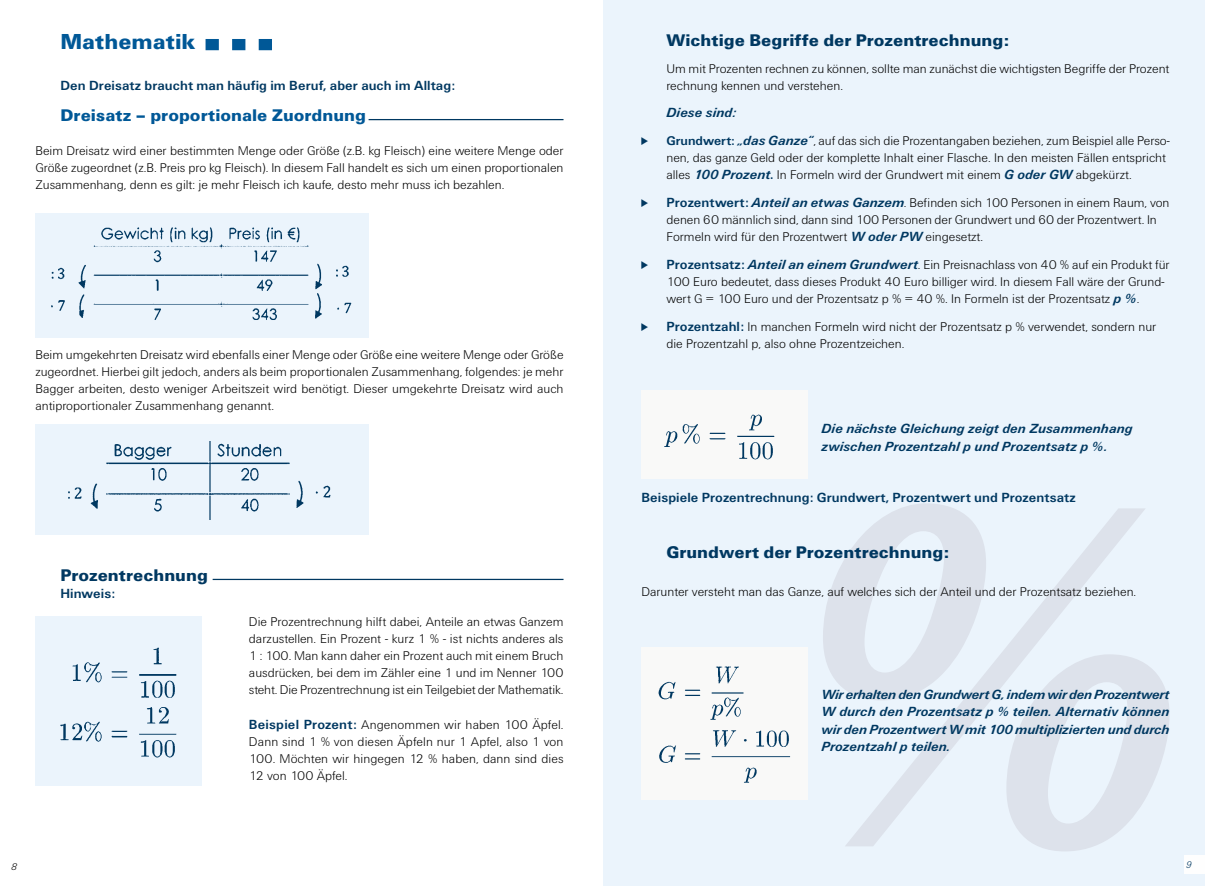
<style>
.page{position:relative;width:1205px;height:886px;background:#fff}
.page>*{position:absolute;margin:0;border:0;box-sizing:border-box;transform-origin:0 0}
.t1{font:900 22.5px "Unitus T";color:#005897}
.t2{font:900 17.5px "Unitus T";letter-spacing:.005em;color:#003861}
.t3{font:900 17.5px "Unitus T";color:#005897}
.t4{font:italic 700 13.75px/17.5px "Unitus T";color:#003861}
.t5{font:700 13.75px "Unitus T";letter-spacing:.005em;color:#003861}
.t6{font:300 13.12px/17px "Unitus T";color:#000}
.t7{font:italic 300 10px "Unitus T";color:#000}
.t8{font:italic 300 10px "Unitus T";color:#003861}
.s1{font-weight:700;font-size:13.75px;color:#003861}
.s2{font-weight:700;color:#003861}
.s3{font-weight:700;font-style:italic;font-size:13.75px;color:#003861}
</style>
<div class="page">
<div style="left:603px;top:0;width:602px;height:886px;background:#ebf4fc"></div>
<div style="left:1184px;top:856px;width:21px;height:18px;background:#fefefe"></div>
<svg style="left:823px;top:503px;width:346px;height:348px"></svg>
<div style="left:35px;top:616px;width:167px;height:170px;background:#ebf4fc"></div>
<div style="left:35px;top:424px;width:334px;height:111px;background:#ebf4fc"></div>
<div style="left:35px;top:213px;width:334px;height:124px;background:#ebf4fc"></div>
<div style="left:641px;top:390px;width:167px;height:89px;background:#f9f9f8"></div>
<img style="left:664px;top:414px;width:110px;height:46px">
<svg style="left:206px;top:39px;width:66px;height:11px"></svg>
<img style="left:51px;top:227px;width:301px;height:93px">
<img style="left:68px;top:441px;width:263px;height:78px">
<img style="left:61px;top:648px;width:116px;height:110px">
<div style="left:641px;top:648px;width:166px;height:152px;background:#f9f9f8"></div>
<img style="left:658px;top:666px;width:132px;height:117px">
<hr style="left:369px;top:119px;width:194px;height:1px;background:#003861">
<hr style="left:213px;top:579px;width:350px;height:1px;background:#003861">
<h1 class="t1" style="left:60px;top:29px;width:137px">Mathematik</h1>
<p class="t5" style="left:60px;top:78px;width:396px">Den Dreisatz braucht man häufig im Beruf, aber auch im Alltag:</p>
<h2 class="t3" style="left:60px;top:105px;width:307px">Dreisatz – proportionale Zuordnung</h2>
<p class="t6" style="left:35px;top:142px;width:529px;text-align:justify">Beim Dreisatz wird einer bestimmten Menge oder Größe (z.B. kg Fleisch) eine weitere Menge oder Größe zugeordnet (z.B. Preis pro kg Fleisch). In diesem Fall handelt es sich um einen proportionalen Zusammenhang, denn es gilt: je mehr Fleisch ich kaufe, desto mehr muss ich bezahlen.</p>
<p class="t6" style="left:35px;top:346px;width:530px;text-align:justify">Beim umgekehrten Dreisatz wird ebenfalls einer Menge oder Größe eine weitere Menge oder Größe zugeordnet. Hierbei gilt jedoch, anders als beim proportionalen Zusammenhang, folgendes: je mehr Bagger arbeiten, desto weniger Arbeitszeit wird benötigt. Dieser umgekehrte Dreisatz wird auch antiproportionaler Zusammenhang genannt.</p>
<h2 class="t2" style="left:60px;top:564px;width:149px">Prozentrechnung</h2>
<p class="t5" style="left:60px;top:585px;width:56px">Hinweis:</p>
<p class="t6" style="left:249px;top:613px;width:316px;text-align:justify">Die Prozentrechnung hilft dabei, Anteile an etwas Ganzem darzustellen. Ein Prozent - kurz 1 % - ist nichts anderes als 1 : 100. Man kann daher ein Prozent auch mit einem Bruch ausdrücken, bei dem im Zähler eine 1 und im Nenner 100 steht. Die Prozentrechnung ist ein Teilgebiet der Mathematik.</p>
<p class="t6" style="left:249px;top:716px;width:316px;text-align:justify"><span class="s1">Beispiel Prozent:</span> Angenommen wir haben 100 Äpfel.<br>Dann sind 1 % von diesen Äpfeln nur 1 Apfel, also 1 von 100. Möchten wir hingegen 12 % haben, dann sind dies 12 von 100 Äpfel.</p>
<h2 class="t2" style="left:666px;top:30px;width:344px">Wichtige Begriffe der Prozentrechnung:</h2>
<p class="t6" style="left:666px;top:59px;width:504px">Um mit Prozenten rechnen zu können, sollte man zunächst die wichtigsten Begriffe der Prozent rechnung kennen und verstehen.</p>
<p class="t4" style="left:666px;top:104px;width:71px">Diese sind:</p>
<p class="t6" style="left:666px;top:131px;width:505px"><span class="s2">Grundwert:</span> <span class="s3">„das Ganze“</span>, auf das sich die Prozentangaben beziehen, zum Beispiel alle Perso&shy;nen, das ganze Geld oder der komplette Inhalt einer Flasche. In den meisten Fällen entspricht alles <span class="s3">100 Prozent</span><span class="s1">.</span> In Formeln wird der Grundwert mit einem <span class="s3">G oder GW</span> abgekürzt.</p>
<p class="t6" style="left:666px;top:193px;width:504px"><span class="s1">Prozentwert:</span> <span class="s3">Anteil an etwas Ganzem</span>. Befinden sich 100 Personen in einem Raum, von denen 60 männlich sind, dann sind 100 Personen der Grundwert und 60 der Prozentwert. In<br>Formeln wird für den Prozentwert <span class="s3">W oder PW</span> eingesetzt.</p>
<p class="t6" style="left:666px;top:255px;width:504px"><span class="s1">Prozentsatz:</span> <span class="s3">Anteil an einem Grundwert</span>. Ein Preisnachlass von 40 % auf ein Produkt für<br>100 Euro bedeutet, dass dieses Produkt 40 Euro billiger wird. In diesem Fall wäre der Grund&shy;wert G = 100 Euro und der Prozentsatz p % = 40 %. In Formeln ist der Prozentsatz <span class="s3">p %</span>.</p>
<p class="t6" style="left:666px;top:317px;width:491px"><span class="s1">Prozentzahl:</span> In manchen Formeln wird nicht der Prozentsatz p % verwendet, sondern nur die Prozentzahl p, also ohne Prozentzeichen.</p>
<p class="t4" style="left:821px;top:420px;width:313px">Die nächste Gleichung zeigt den Zusammenhang zwischen Prozentzahl p und Prozentsatz p %.</p>
<p class="t5" style="left:641px;top:489px;width:436px">Beispiele Prozentrechnung: Grundwert, Prozentwert und Prozentsatz</p>
<h2 class="t2" style="left:666px;top:542px;width:284px">Grundwert der Prozentrechnung:</h2>
<p class="t6" style="left:641px;top:583px;width:496px">Darunter versteht man das Ganze, auf welches sich der Anteil und der Prozentsatz beziehen.</p>
<p class="t4" style="left:821px;top:685px;width:349px;text-align:justify">Wir erhalten den Grundwert G, indem wir den Prozentwert W durch den Prozentsatz p % teilen. Alternativ können wir den Prozentwert W mit 100 multiplizierten und durch Prozentzahl p teilen.</p>
<p class="t7" style="left:11px;top:861px;width:8px">8</p>
<p class="t8" style="left:1186px;top:859px;width:7px">9</p>
</div>
